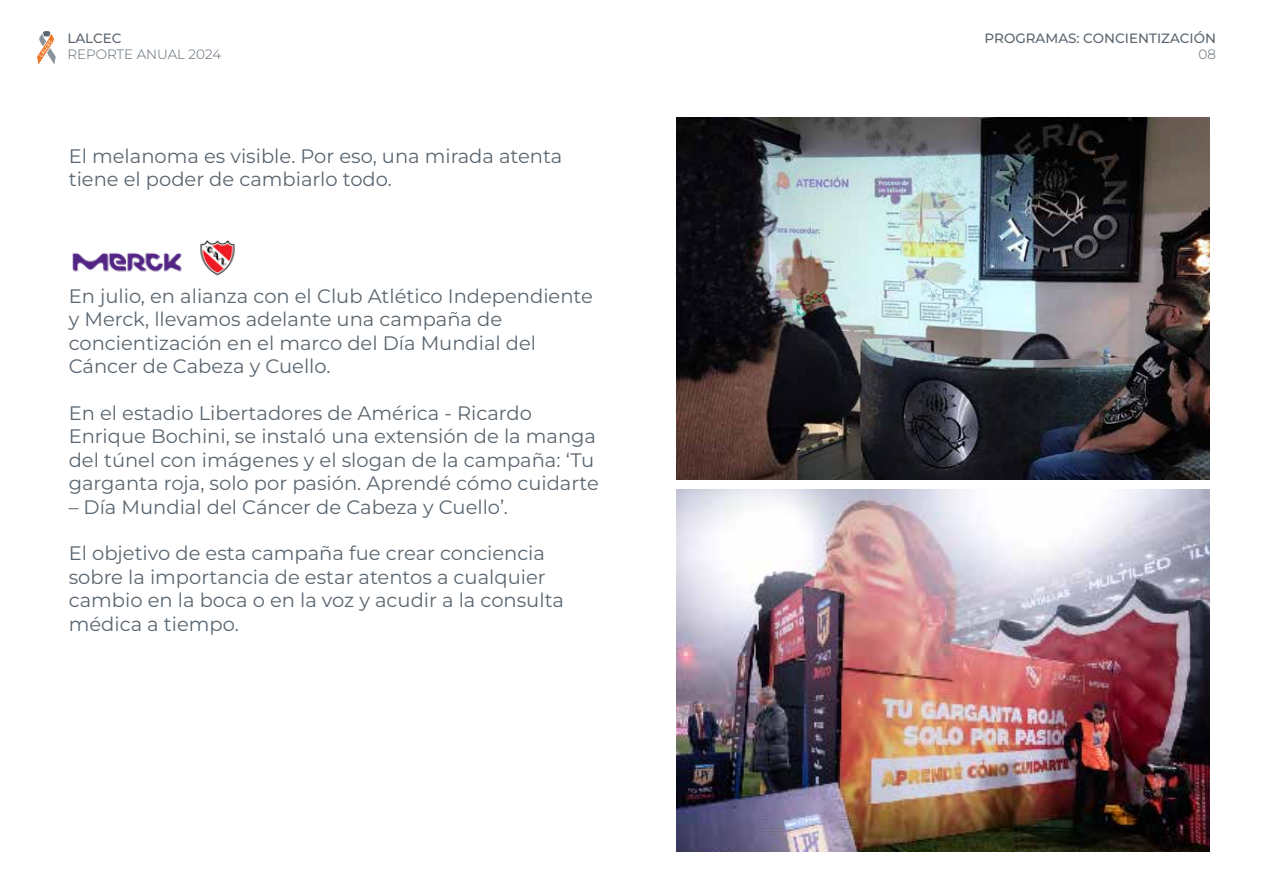
<style>
.page{position:relative;width:1263px;height:893px;background:#fff}
.page>*{position:absolute;margin:0;border:0;box-sizing:border-box;transform-origin:0 0}
.t1{font:19.5px/23.4px "Montserrat";color:#5b6670}
.t2{font:500 13.5px "Montserrat";color:#5b6670}
.t3{font:300 13.5px "Montserrat";color:#5b6670}
</style>
<div class="page">
<svg style="left:37px;top:31px;width:19px;height:34px"></svg>
<img style="left:72px;top:252px;width:110px;height:20px">
<img style="left:200px;top:240px;width:35px;height:36px">
<img style="left:676px;top:117px;width:533px;height:362px">
<img style="left:676px;top:490px;width:533px;height:362px">
<p class="t2" style="left:67px;top:29px;width:56px">LALCEC</p>
<p class="t3" style="left:67px;top:46px;width:155px">REPORTE ANUAL 2024</p>
<p class="t1" style="left:69px;top:143px;width:495px">El melanoma es visible. Por eso, una mirada atenta tiene el poder de cambiarlo todo.</p>
<p class="t1" style="left:69px;top:284px;width:526px">En julio, en alianza con el Club Atlético Independiente y Merck, llevamos adelante una campaña de concientización en el marco del Día Mundial del Cáncer de Cabeza y Cuello.</p>
<p class="t1" style="left:69px;top:401px;width:532px">En el estadio Libertadores de América - Ricardo Enrique Bochini, se instaló una extensión de la manga del túnel con imágenes y el slogan de la campaña: ‘Tu garganta roja, solo por pasión. Aprendé cómo cuidarte</p>
<p class="t1" style="left:69px;top:494px;width:441px">– Día Mundial del Cáncer de Cabeza y Cuello’.</p>
<p class="t1" style="left:69px;top:541px;width:497px">El objetivo de esta campaña fue crear conciencia sobre la importancia de estar atentos a cualquier cambio en la boca o en la voz y acudir a la consulta médica a tiempo.</p>
<p class="t2" style="left:984px;top:29px;width:233px">PROGRAMAS: CONCIENTIZACIÓN</p>
<p class="t3" style="left:1199px;top:46px;width:19px">08</p>
</div>
